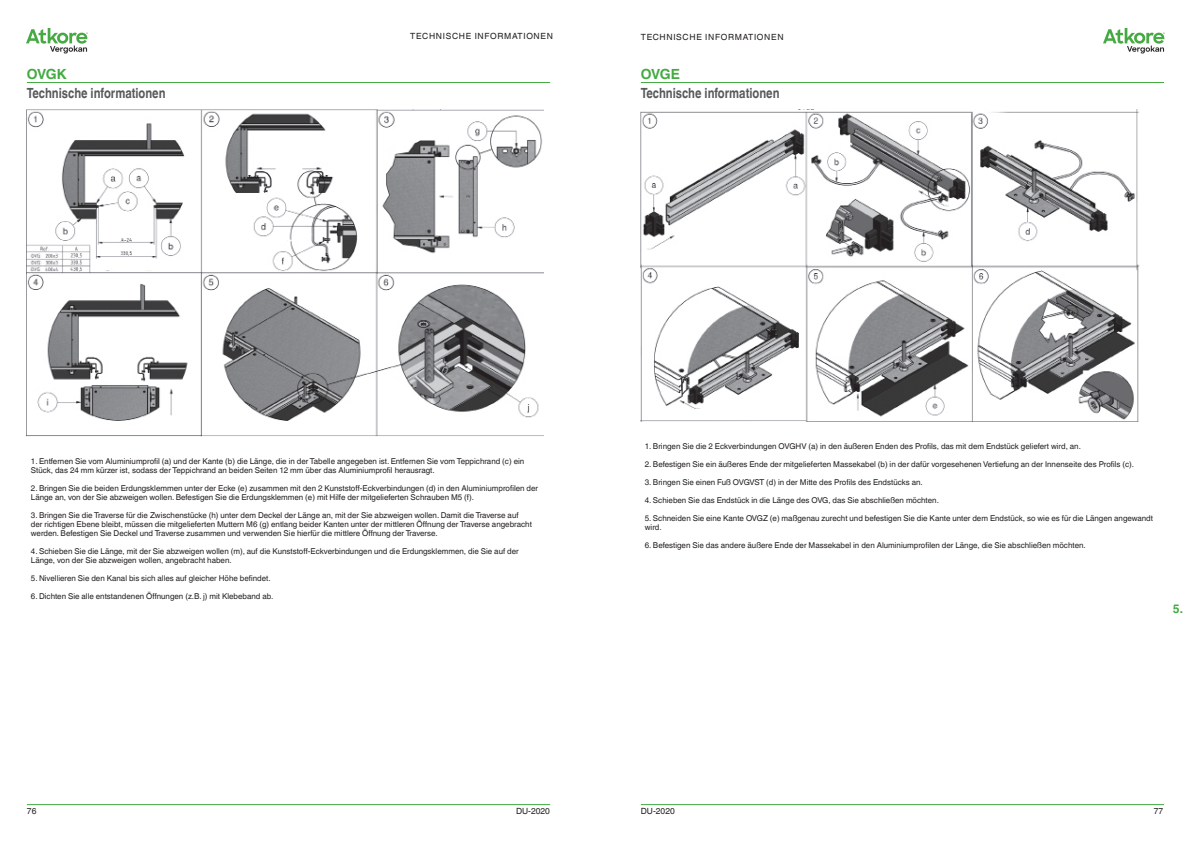
<style>
.page{position:relative;width:1191px;height:842px;background:#fff}
.page>*{position:absolute;margin:0;border:0;box-sizing:border-box;transform-origin:0 0}
.t1{font:700 14px "Helvetica Linotype";color:#57585a;scale:.8 1}
.t2{font:700 14px "Helvetica Linotype";letter-spacing:-.04em;color:#44aa42}
.t3{font:700 12px "Helvetica Linotype";color:#44aa42}
.t4{font:8.5px "Helvetica Linotype";letter-spacing:.08em;color:#231f20}
.t5{font:8px/9px "Helvetica Linotype";color:#231f20}
</style>
<div class="page">
<hr style="left:641px;top:804px;width:523px;height:1px;background:#44aa42">
<hr style="left:27px;top:804px;width:523px;height:1px;background:#44aa42">
<img style="left:27px;top:28px;width:60px;height:26px">
<img style="left:1104px;top:28px;width:60px;height:26px">
<hr style="left:27px;top:82px;width:523px;height:1px;background:#44aa42">
<img style="left:27px;top:110px;width:516px;height:327px">
<hr style="left:641px;top:82px;width:523px;height:1px;background:#44aa42">
<img style="left:641px;top:110px;width:499px;height:311px">
<h1 class="t2" style="left:27px;top:66px;width:41px">OVGK</h1>
<h1 class="t1" style="left:27px;top:85px;width:175px">Technische informationen</h1>
<p class="t4" style="left:410px;top:31px;width:144px">TECHNISCHE INFORMATIONEN</p>
<p class="t4" style="left:641px;top:32px;width:144px">TECHNISCHE INFORMATIONEN</p>
<h1 class="t2" style="left:641px;top:66px;width:41px">OVGE</h1>
<h1 class="t1" style="left:641px;top:85px;width:175px">Technische informationen</h1>
<p class="t5" style="left:31px;top:457px;width:495px">1. Entfernen Sie vom Aluminiumprofil (a) und der Kante (b) die Länge, die in der Tabelle angegeben ist. Entfernen Sie vom Teppichrand (c) ein<br>Stück, das 24 mm kürzer ist, sodass der Teppichrand an beiden Seiten 12 mm über das Aluminiumprofil herausragt.</p>
<p class="t5" style="left:31px;top:484px;width:509px">2. Bringen Sie die beiden Erdungsklemmen unter der Ecke (e) zusammen mit den 2 Kunststoff-Eckverbindungen (d) in den Aluminiumprofilen der<br>Länge an, von der Sie abzweigen wollen. Befestigen Sie die Erdungsklemmen (e) mit Hilfe der mitgelieferten Schrauben M5 (f).</p>
<p class="t5" style="left:31px;top:511px;width:502px">3. Bringen Sie die Traverse für die Zwischenstücke (h) unter dem Deckel der Länge an, mit der Sie abzweigen wollen. Damit die Traverse auf der richtigen Ebene bleibt, müssen die mitgelieferten Muttern M6 (g) entlang beider Kanten unter der mittleren Öffnung der Traverse angebracht werden. Befestigen Sie Deckel und Traverse zusammen und verwenden Sie hierfür die mittlere Öffnung der Traverse.</p>
<p class="t5" style="left:31px;top:547px;width:489px">4. Schieben Sie die Länge, mit der Sie abzweigen wollen (m), auf die Kunststoff-Eckverbindungen und die Erdungsklemmen, die Sie auf der<br>Länge, von der Sie abzweigen wollen, angebracht haben.</p>
<p class="t5" style="left:31px;top:574px;width:241px">5. Nivellieren Sie den Kanal bis sich alles auf gleicher Höhe befindet.</p>
<p class="t5" style="left:31px;top:592px;width:244px">6. Dichten Sie alle entstandenen Öffnungen (z.B. j) mit Klebeband ab.</p>
<p class="t5" style="left:645px;top:442px;width:437px">1. Bringen Sie die 2 Eckverbindungen OVGHV (a) in den äußeren Enden des Profils, das mit dem Endstück geliefert wird, an.</p>
<p class="t5" style="left:645px;top:460px;width:491px">2. Befestigen Sie ein äußeres Ende der mitgelieferten Massekabel (b) in der dafür vorgesehenen Vertiefung an der Innenseite des Profils (c).</p>
<p class="t5" style="left:645px;top:478px;width:279px">3. Bringen Sie einen Fuß OVGVST (d) in der Mitte des Profils des Endstücks an.</p>
<p class="t5" style="left:645px;top:496px;width:295px">4. Schieben Sie das Endstück in die Länge des OVG, das Sie abschließen möchten.</p>
<p class="t5" style="left:645px;top:514px;width:509px">5. Schneiden Sie eine Kante OVGZ (e) maßgenau zurecht und befestigen Sie die Kante unter dem Endstück, so wie es für die Längen angewandt wird.</p>
<p class="t5" style="left:645px;top:541px;width:442px">6. Befestigen Sie das andere äußere Ende der Massekabel in den Aluminiumprofilen der Länge, die Sie abschließen möchten.</p>
<h2 class="t3" style="left:1173px;top:601px;width:12px">5.</h2>
<p class="t4" style="left:516px;top:806px;width:35px">DU-2020</p>
<p class="t4" style="left:641px;top:806px;width:35px">DU-2020</p>
<p class="t4" style="left:27px;top:806px;width:11px">76</p>
<p class="t4" style="left:1153px;top:806px;width:11px">77</p>
</div>
